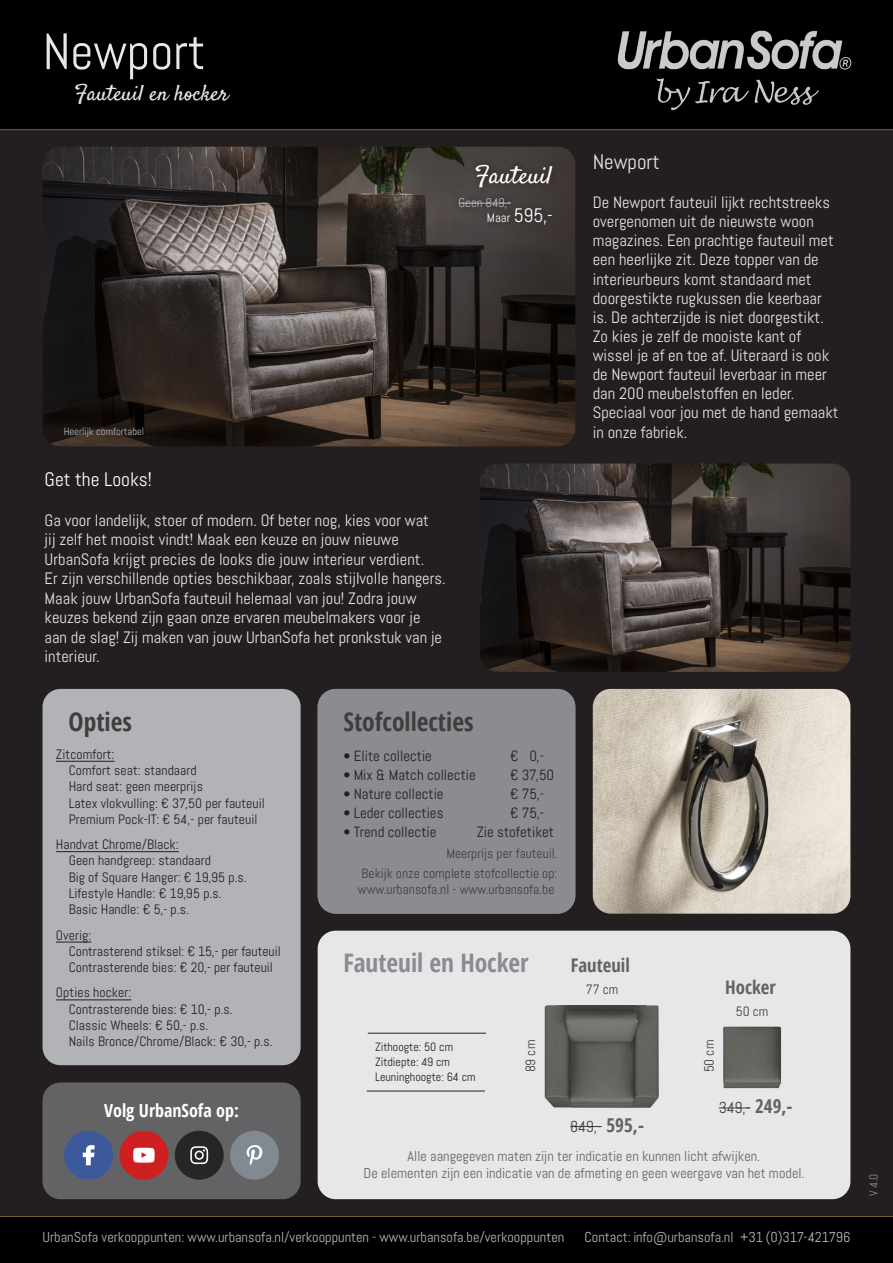
<style>
.page{position:relative;width:893px;height:1263px;background:#231f20}
.page>*{position:absolute;margin:0;border:0;box-sizing:border-box;transform-origin:0 0}
.t1{font:51px "Abel";color:#e6e7e9}
.t2{font:700 condensed 25.5px "Open Sans";color:#3e3e3f}
.t3{font:700 condensed 25.5px "Open Sans";color:#8a8c8f}
.t4{font:24.75px "Satisfy";color:#fff}
.t5{font:22.2px "Satisfy";color:#e6e7e9}
.t6{font:21px "Abel";color:#e6e7e9}
.t7{font:19.5px "Abel";color:#fff}
.t8{font:700 condensed 18.75px "Open Sans";color:#636366}
.t9{font:700 condensed 18px "Open Sans";color:#fff}
.t10{font:16.5px/19px "Abel";color:#e6e7e9}
.t11{font:15.9px "Abel";letter-spacing:-.01em;color:#3e3e3f}
.t12{font:14.85px "Abel";color:#231f20}
.t13{font:14.4px "Abel";color:#b6b9bb}
.t14{font:14.25px/17.1px "Abel";color:#636366;text-align:center}
.t15{font:13.65px/16.2px "Abel";letter-spacing:.005em;color:#231f20}
.t16{font:13.5px/20.5px "Abel";color:#3e3e3f;text-align:right}
.t17{font:12.75px "Abel";color:#b6b9bb}
.t18{font:12px/15px "Abel";color:#231f20}
.t19{font:12px "Abel";color:#8a8c8f}
.t20{font:10.5px "Abel";color:#b6b9bb}
.s1{font-size:12.75px}
.s2{font-family:"Open Sans";font-weight:700;font-stretch:condensed;font-size:19.05px;color:#636366}
</style>
<div class="page">
<div style="left:0;top:0;width:893px;height:130px;background:#000001"></div>
<img style="left:617px;top:30px;width:235px;height:81px">
<hr style="left:0;top:129px;width:893px;height:1px;background:#805c3b">
<div style="left:0;top:1216px;width:893px;height:47px;background:#000001"></div>
<img style="left:43px;top:147px;width:532px;height:299px">
<img style="left:480px;top:463px;width:370px;height:209px">
<svg style="left:58px;top:422px;width:92px;height:22px"></svg>
<div style="left:43px;top:689px;width:258px;height:376px;background:#b2b3b7;border-radius:18px"></div>
<hr style="left:0;top:1216px;width:893px;height:1px;background:#805c3b">
<img style="left:593px;top:689px;width:257px;height:225px">
<div style="left:43px;top:1082px;width:258px;height:117px;background:#636366;border-radius:18px"></div>
<div style="left:175px;top:1131px;width:49px;height:48px;background:#262626;border-radius:50%"></div>
<svg style="left:190px;top:1146px;width:18px;height:18px"></svg>
<div style="left:230px;top:1131px;width:49px;height:48px;background:#818a91;border-radius:50%"></div>
<svg style="left:247px;top:1145px;width:15px;height:20px"></svg>
<div style="left:119px;top:1131px;width:49px;height:48px;background:#cf1f21;border-radius:50%"></div>
<svg style="left:133px;top:1148px;width:22px;height:15px"></svg>
<div style="left:64px;top:1131px;width:49px;height:48px;background:#3c599b;border-radius:50%"></div>
<svg style="left:83px;top:1145px;width:12px;height:20px"></svg>
<div style="left:452px;top:157px;width:108px;height:74px;background:#423d3b"></div>
<hr style="left:458px;top:203px;width:53px;height:1px;background:#b6b9bb">
<div style="left:318px;top:931px;width:532px;height:268px;background:#e6e7e9;border-radius:18px"></div>
<img style="left:718px;top:1026px;width:63px;height:83px">
<hr style="left:719px;top:1108px;width:31px;height:1px;background:#3e3e3f">
<hr style="left:368px;top:1033px;width:118px;height:1px;background:#231f20">
<hr style="left:367px;top:1091px;width:118px;height:1px;background:#231f20">
<img style="left:544px;top:1005px;width:115px;height:103px">
<hr style="left:570px;top:1126px;width:32px;height:1px;background:#3e3e3f">
<div style="left:318px;top:689px;width:257px;height:225px;background:#8a8c8f;border-radius:18px"></div>
<hr style="left:56px;top:761px;width:59px;height:1px;background:#231f20">
<hr style="left:56px;top:851px;width:123px;height:1px;background:#231f20">
<hr style="left:56px;top:942px;width:35px;height:1px;background:#231f20">
<hr style="left:56px;top:999px;width:75px;height:1px;background:#231f20">
<h1 class="t1" style="left:43px;top:19px;width:165px">Newport</h1>
<h3 class="t5" style="left:74px;top:79px;width:156px">Fauteuil en hocker</h3>
<h3 class="t4" style="left:475px;top:159px;width:79px">Fauteuil</h3>
<p class="t17" style="left:458px;top:195px;width:54px">Geen 849,-</p>
<p class="t7" style="left:487px;top:203px;width:67px"><span class="s1">Maar</span> 595,-</p>
<p class="t6" style="left:593px;top:149px;width:69px">Newport</p>
<p class="t10" style="left:593px;top:193px;width:247px">De Newport fauteuil lijkt rechtstreeks overgenomen uit de nieuwste woon magazines. Een prachtige fauteuil met een heerlijke zit. Deze topper van de interieurbeurs komt standaard met doorgestikte rugkussen die keerbaar is. De achterzijde is niet doorgestikt.<br>Zo kies je zelf de mooiste kant of wissel je af en toe af. Uiteraard is ook de Newport fauteuil leverbaar in meer dan 200 meubelstoffen en leder.<br>Speciaal voor jou met de hand gemaakt</p>
<p class="t20" style="left:64px;top:425px;width:82px">Heerlijk comfortabel</p>
<p class="t10" style="left:593px;top:422px;width:96px">in onze fabriek.</p>
<p class="t7" style="left:45px;top:466px;width:109px">Get the Looks!</p>
<p class="t10" style="left:45px;top:511px;width:402px">Ga voor landelijk, stoer of modern. Of beter nog, kies voor wat<br>jij zelf het mooist vindt! Maak een keuze en jouw nieuwe UrbanSofa krijgt precies de looks die jouw interieur verdient.<br>Er zijn verschillende opties beschikbaar, zoals stijlvolle hangers.<br>Maak jouw UrbanSofa fauteuil helemaal van jou! Zodra jouw keuzes bekend zijn gaan onze ervaren meubelmakers voor je aan de slag! Zij maken van jouw UrbanSofa het pronkstuk van je interieur.</p>
<h2 class="t2" style="left:69px;top:703px;width:65px">Opties</h2>
<p class="t15" style="left:69px;top:746px;width:198px;text-indent:-13px">Zitcomfort:<br>Comfort seat: standaard<br>Hard seat: geen meerprijs<br>Latex vlokvulling: € 37,50 per fauteuil<br>Premium Pock-IT: € 54,- per fauteuil</p>
<p class="t15" style="left:69px;top:836px;width:180px;text-indent:-13px">Handvat Chrome/Black:<br>Geen handgreep: standaard<br>Big of Square Hanger: € 19,95 p.s.<br>Lifestyle Handle: € 19,95 p.s.<br>Basic Handle: € 5,- p.s.</p>
<p class="t15" style="left:69px;top:927px;width:214px;text-indent:-13px">Overig:<br>Contrasterend stiksel: € 15,- per fauteuil<br>Contrasterende bies: € 20,- per fauteuil</p>
<p class="t15" style="left:69px;top:984px;width:206px;text-indent:-13px">Opties hocker:<br>Contrasterende bies: € 10,- p.s.<br>Classic Wheels: € 50,- p.s.<br>Nails Bronce/Chrome/Black: € 30,- p.s.</p>
<p class="t9" style="left:104px;top:1098px;width:136px">Volg UrbanSofa op:</p>
<h2 class="t2" style="left:343px;top:703px;width:132px">Stofcollecties</h2>
<p class="t12" style="left:343px;top:747px;width:90px">• Elite collectie</p>
<p class="t12" style="left:510px;top:747px;width:36px">€ 0,-</p>
<p class="t12" style="left:343px;top:766px;width:134px">• Mix &amp; Match collectie</p>
<p class="t12" style="left:510px;top:766px;width:46px">€ 37,50</p>
<p class="t12" style="left:343px;top:785px;width:102px">• Nature collectie</p>
<p class="t12" style="left:510px;top:785px;width:36px">€ 75,-</p>
<p class="t12" style="left:343px;top:804px;width:101px">• Leder collecties</p>
<p class="t12" style="left:510px;top:804px;width:36px">€ 75,-</p>
<p class="t12" style="left:343px;top:822px;width:94px">• Trend collectie</p>
<p class="t12" style="left:477px;top:822px;width:79px">Zie stofetiket</p>
<p class="t16" style="left:362px;top:843px;width:197px">Meerprijs per fauteuil.<br>Bekijk onze complete stofcollectie op:</p>
<p class="t16" style="left:358px;top:879px;width:198px">www.urbansofa.nl - www.urbansofa.be</p>
<h2 class="t3" style="left:343px;top:944px;width:187px">Fauteuil en Hocker</h2>
<p class="t18" style="left:375px;top:1039px;width:102px">Zithoogte: 50 cm<br>Zitdiepte: 49 cm<br>Leuninghoogte: 64 cm</p>
<p class="t16" style="left:520px;top:1072px;width:34px;rotate:-90deg">89 cm</p>
<p class="t8" style="left:571px;top:952px;width:61px">Fauteuil</p>
<p class="t16" style="left:586px;top:979px;width:34px">77 cm</p>
<p class="t11" style="left:570px;top:1116px;width:75px">849,- <span class="s2">595,-</span></p>
<p class="t8" style="left:725px;top:974px;width:52px">Hocker</p>
<p class="t16" style="left:699px;top:1072px;width:34px;rotate:-90deg">50 cm</p>
<p class="t16" style="left:736px;top:1001px;width:34px">50 cm</p>
<p class="t11" style="left:719px;top:1098px;width:75px">349,- <span class="s2">249,-</span></p>
<p class="t14" style="left:364px;top:1147px;width:442px">Alle aangegeven maten zijn ter indicatie en kunnen licht afwijken.<br>De elementen zijn een indicatie van de afmeting en geen weergave van het model.</p>
<p class="t13" style="left:43px;top:1228px;width:523px">UrbanSofa verkooppunten: www.urbansofa.nl/verkooppunten - www.urbansofa.be/verkooppunten</p>
<p class="t13" style="left:585px;top:1228px;width:267px">Contact: info@urbansofa.nl +31 (0)317-421796</p>
<p class="t19" style="left:866px;top:1196px;width:24px;rotate:-90deg">V 4.0</p>
</div>
